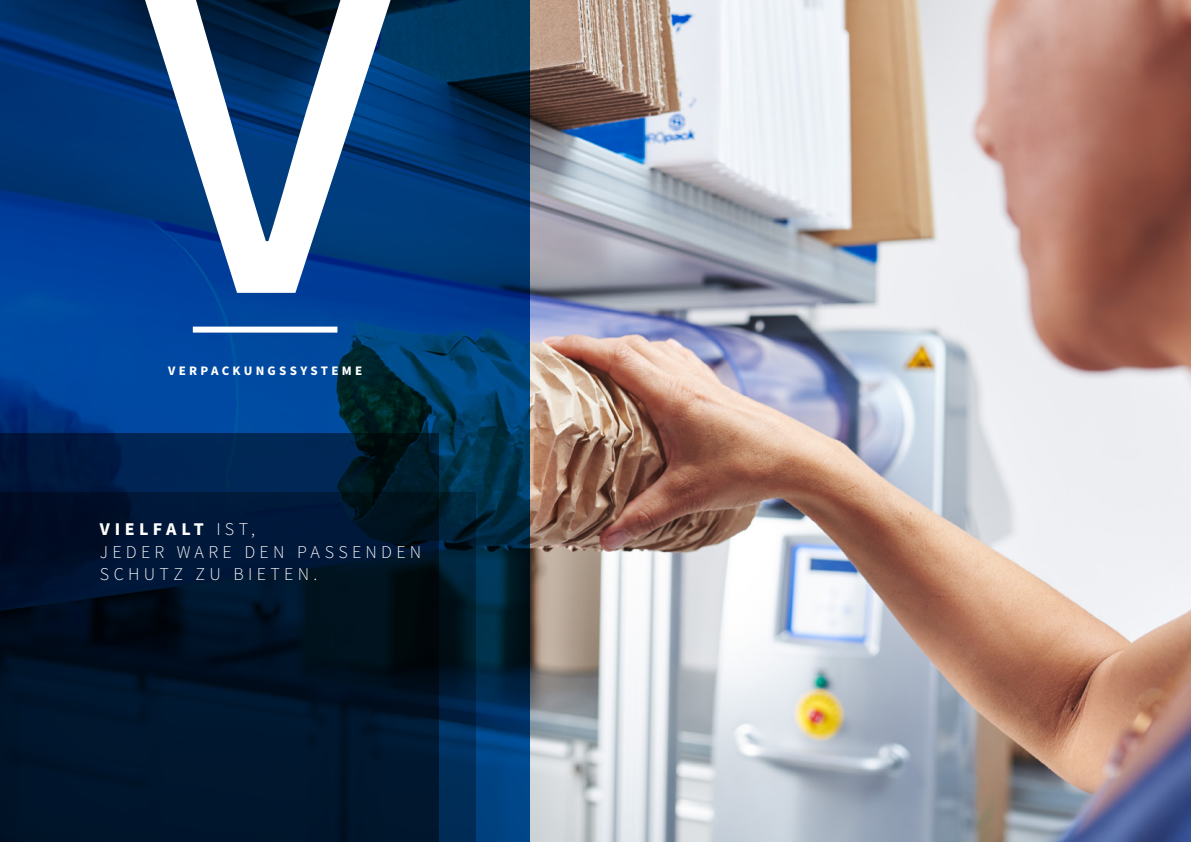
<style>
.page{position:relative;width:1191px;height:842px;background:#fff}
.page>*{position:absolute;margin:0;border:0;box-sizing:border-box;transform-origin:0 0}
.t1{font:601.9px "Source Sans Pro";color:#fff}
.Headline{font:300 18px/22.5px "Source Sans Pro";letter-spacing:.235em;color:#fff}
.Headline-2{font:700 18px "Source Sans Pro";letter-spacing:.25em;color:#fff}
.t2{font:700 13px "Source Sans Pro";letter-spacing:.25em;color:#fff}
.s1{font-weight:300}
</style>
<div class="page">
<img style="left:530px;top:0;width:661px;height:842px">
<svg style="left:0;top:0;width:530px;height:842px;background:#003877"></svg>
<svg style="left:439px;top:492px;width:37px;height:350px;background:#00223d"></svg>
<svg style="left:0;top:433px;width:439px;height:409px;background:#00142c"></svg>
<div style="left:193px;top:327px;width:144px;height:6px;background:#fff"></div>
<p class="t1" style="left:113px;top:-309px;width:312px">V</p>
<p class="t2" style="left:168px;top:361px;width:196px">VERPACKUNGSSYSTEME</p>
<p class="Headline-2" style="left:100px;top:517px;width:156px">VIELFALT <span class="s1">IST,</span></p>
<p class="Headline" style="left:100px;top:541px;width:323px">JEDER WARE DEN PASSENDEN<br>SCHUTZ ZU BIETEN.</p>
</div>
